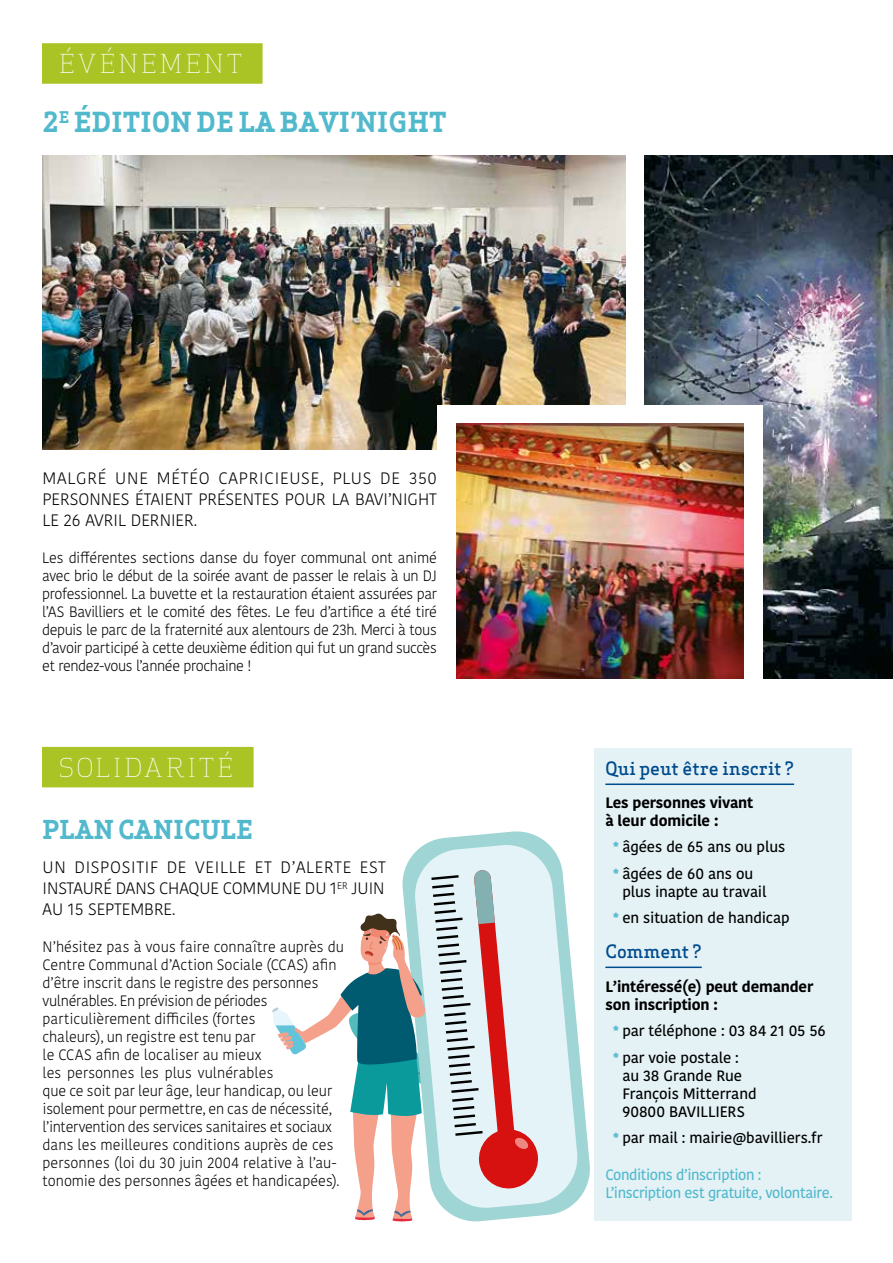
<style>
.page{position:relative;width:893px;height:1263px;background:#fff}
.page>*{position:absolute;margin:0;border:0;box-sizing:border-box;transform-origin:0 0}
.t1{font:700 27px "Apex Serif";letter-spacing:.02em;color:#52b9cd}
.t2{font:300 25.5px "Apex Serif";letter-spacing:.13em;color:#fff}
.t3{font:700 25.5px "Apex Serif";letter-spacing:.02em;color:#52b9cd}
.t4{font:500 18px "Apex Serif";color:#004b8d}
.t5{font:300 16.5px/21px "Kohinoor Bangla";color:#000;text-align:justify}
.t6{font:300 15px/18px "Kohinoor Bangla";letter-spacing:-.005em;color:#000}
.t7{font:500 15px/26.5px "Kohinoor Bangla";letter-spacing:-.01em;color:#000}
.t8{font:700 15px/18px "Kohinoor Bangla";letter-spacing:-.01em;color:#000}
.t9{font:500 15px/18px "Kohinoor Bangla";letter-spacing:-.025em;color:#52b9cd}
.s1{font-weight:700;color:#52b9cd}
</style>
<div class="page">
<div style="left:594px;top:748px;width:257px;height:472px;background:#e4f2f6"></div>
<div style="left:42px;top:43px;width:221px;height:41px;background:#aac425"></div>
<div style="left:42px;top:747px;width:212px;height:40px;background:#aac425"></div>
<img style="left:43px;top:156px;width:583px;height:294px">
<img style="left:644px;top:156px;width:249px;height:522px">
<div style="left:437px;top:405px;width:325px;height:276px;background:#fff"></div>
<img style="left:456px;top:424px;width:288px;height:254px">
<hr style="left:605px;top:966px;width:97px;height:2px;background:#004b8d">
<hr style="left:605px;top:783px;width:189px;height:2px;background:#004b8d">
<svg style="left:404px;top:831px;width:186px;height:385px"></svg>
<svg style="left:414px;top:844px;width:164px;height:365px;fill:#e3f3f7"></svg>
<svg style="left:272px;top:870px;width:267px;height:352px"></svg>
<h2 class="t2" style="left:59px;top:48px;width:184px">ÉVÉNEMENT</h2>
<h1 class="t1" style="left:43px;top:105px;width:405px">2<sup>E</sup> ÉDITION DE LA BAVI’NIGHT</h1>
<p class="t5" style="left:43px;top:468px;width:396px">MALGRÉ UNE MÉTÉO CAPRICIEUSE, PLUS DE 350<br>PERSONNES ÉTAIENT PRÉSENTES POUR LA BAVI’NIGHT LE 26 AVRIL DERNIER.</p>
<p class="t6" style="left:42px;top:549px;width:396px;text-align:justify">Les différentes sections danse du foyer communal ont animé avec brio le début de la soirée avant de passer le relais à un DJ professionnel. La buvette et la restauration étaient assurées par l’AS Bavilliers et le comité des fêtes. Le feu d’artifice a été tiré depuis le parc de la fraternité aux alentours de 23h. Merci à tous d’avoir participé à cette deuxième édition qui fut un grand succès et rendez-vous l’année prochaine !</p>
<h2 class="t2" style="left:59px;top:751px;width:175px">SOLIDARITÉ</h2>
<h2 class="t3" style="left:43px;top:813px;width:212px">PLAN CANICULE</h2>
<p class="t5" style="left:43px;top:857px;width:345px">UN DISPOSITIF DE VEILLE ET D’ALERTE EST INSTAURÉ DANS CHAQUE COMMUNE DU 1<sup>ER</sup> JUIN AU 15 SEPTEMBRE.</p>
<p class="t6" style="left:43px;top:938px;width:303px">N’hésitez pas à vous faire connaître auprès du Centre Communal d’Action Sociale (CCAS) afin d’être inscrit dans le registre des personnes vulnérables. En prévision de périodes particulièrement difficiles (fortes<br>chaleurs), un registre est tenu par<br>le CCAS afin de localiser au mieux<br>les personnes les plus vulnérables<br>que ce soit par leur âge, leur handicap, ou leur isolement pour permettre, en cas de nécessité, l’intervention des services sanitaires et sociaux dans les meilleures conditions auprès de ces personnes (loi du 30 juin 2004 relative à l’au&shy;tonomie des personnes âgées et handicapées).</p>
<p class="t4" style="left:605px;top:757px;width:190px">Qui peut être inscrit ?</p>
<p class="t8" style="left:605px;top:793px;width:149px">Les personnes vivant à leur domicile :</p>
<p class="t7" style="left:613px;top:833px;width:174px"><span class="s1">*</span> âgées de 65 ans ou plus <span class="s1">*</span> âgées de 60 ans ou</p>
<p class="t7" style="left:613px;top:878px;width:178px;text-indent:9px">plus inapte au travail<br><span class="s1">*</span> en situation de handicap</p>
<p class="t4" style="left:605px;top:940px;width:98px">Comment ?</p>
<p class="t8" style="left:605px;top:977px;width:209px">L’intéressé(e) peut demander son inscription :</p>
<p class="t7" style="left:613px;top:1017px;width:214px"><span class="s1">*</span> par téléphone : 03 84 21 05 56 <span class="s1">*</span> par voie postale :</p>
<p class="t7" style="left:622px;top:1066px;width:136px;line-height:18px">au 38 Grande Rue<br>François Mitterrand<br>90800 BAVILLIERS</p>
<p class="t7" style="left:613px;top:1124px;width:211px"><span class="s1">*</span> par mail : mairie@bavilliers.fr</p>
<p class="t9" style="left:605px;top:1166px;width:229px">Conditions d’inscription :<br>L’inscription est gratuite, volontaire.</p>
</div>
